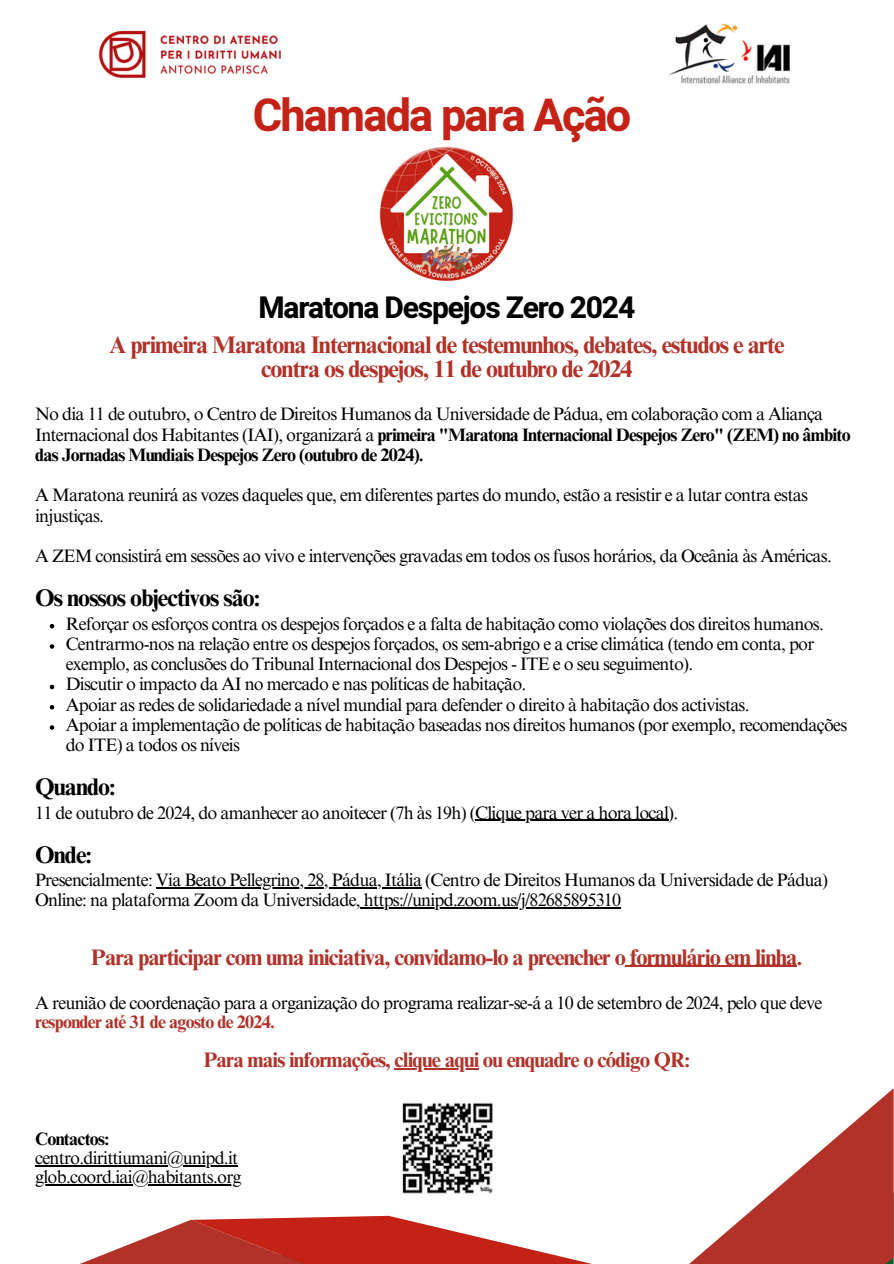
<style>
.page{position:relative;width:894px;height:1264px;background:#fff}
.page>*{position:absolute;margin:0;border:0;box-sizing:border-box;transform-origin:0 0}
.t1{font:700 45px "Heebo";letter-spacing:-.04em;color:#c42217}
.t2{font:700 30px "Heebo";letter-spacing:-.04em;color:#000}
.t3{font:700 24px/24.8px "Times NRMT Pro";letter-spacing:-.04em;color:#b23128;text-align:center}
.t4{font:700 24px "Times NRMT Pro";letter-spacing:-.04em;color:#000}
.t5{font:700 22.5px "Times NRMT Pro";letter-spacing:-.04em;color:#b23128}
.t6{font:700 21px "Times NRMT Pro";letter-spacing:-.04em;color:#b23128}
.t7{font:18px/20.2px "Times NRMT Pro";letter-spacing:-.04em;color:#000}
.t8{font:700 18px "Times NRMT Pro";letter-spacing:-.04em;color:#000}
.s1{font-weight:700}
.s2{font-weight:700;color:#b23128}
</style>
<div class="page">
<svg style="left:690px;top:1089px;width:203px;height:174px"></svg>
<svg style="left:82px;top:1215px;width:506px;height:48px"></svg>
<svg style="left:50px;top:624px;width:4px;height:4px"></svg>
<svg style="left:50px;top:644px;width:4px;height:4px"></svg>
<svg style="left:50px;top:684px;width:4px;height:5px"></svg>
<svg style="left:50px;top:705px;width:4px;height:4px"></svg>
<svg style="left:50px;top:725px;width:4px;height:4px"></svg>
<hr style="left:475px;top:819px;width:193px;height:2px;background:#000">
<hr style="left:156px;top:887px;width:265px;height:1px;background:#000">
<hr style="left:360px;top:907px;width:260px;height:1px;background:#000">
<img style="left:98px;top:30px;width:183px;height:48px">
<img style="left:669px;top:23px;width:121px;height:61px">
<img style="left:379px;top:146px;width:134px;height:136px">
<hr style="left:625px;top:965px;width:171px;height:1px;background:#b23128">
<hr style="left:394px;top:1068px;width:84px;height:1px;background:#b23128">
<hr style="left:35px;top:1164px;width:202px;height:2px;background:#000">
<hr style="left:35px;top:1184px;width:206px;height:1px;background:#000">
<img style="left:402px;top:1102px;width:91px;height:92px">
<h3 class="t1" style="left:253px;top:84px;width:380px">Chamada para Ação</h3>
<p class="t2" style="left:258px;top:286px;width:378px">Maratona Despejos Zero 2024</p>
<p class="t3" style="left:109px;top:335px;width:676px">A primeira Maratona Internacional de testemunhos, debates, estudos e arte contra os despejos, 11 de outubro de 2024</p>
<h1 class="t7" style="left:35px;top:406px;width:817px">No dia 11 de outubro, o Centro de Direitos Humanos da Universidade de Pádua, em colaboração com a Aliança<br>Internacional dos Habitantes (IAI), organizará a <span class="s1">primeira "Maratona Internacional Despejos Zero" (ZEM) no âmbito das Jornadas Mundiais Despejos Zero (outubro de 2024).</span></h1>
<p class="t7" style="left:35px;top:487px;width:774px">A Maratona reunirá as vozes daqueles que, em diferentes partes do mundo, estão a resistir e a lutar contra estas injustiças.</p>
<p class="t7" style="left:35px;top:548px;width:798px">A ZEM consistirá em sessões ao vivo e intervenções gravadas em todos os fusos horários, da Oceânia às Américas.</p>
<h2 class="t4" style="left:35px;top:588px;width:227px">Os nossos objectivos são:</h2>
<h3 class="t7" style="left:66px;top:615px;width:759px">Reforçar os esforços contra os despejos forçados e a falta de habitação como violações dos direitos humanos.</h3>
<p class="t7" style="left:66px;top:636px;width:750px">Centrarmo-nos na relação entre os despejos forçados, os sem-abrigo e a crise climática (tendo em conta, por exemplo, as conclusões do Tribunal Internacional dos Despejos - ITE e o seu seguimento).</p>
<p class="t7" style="left:66px;top:676px;width:462px">Discutir o impacto da AI no mercado e nas políticas de habitação.</p>
<p class="t7" style="left:66px;top:696px;width:685px">Apoiar as redes de solidariedade a nível mundial para defender o direito à habitação dos activistas.</p>
<h3 class="t7" style="left:66px;top:717px;width:782px">Apoiar a implementação de políticas de habitação baseadas nos direitos humanos (por exemplo, recomendações do ITE) a todos os níveis</h3>
<p class="t4" style="left:35px;top:777px;width:82px">Quando:</p>
<p class="t7" style="left:35px;top:804px;width:644px">11 de outubro de 2024, do amanhecer ao anoitecer (7h às 19h) (Clique para ver a hora local).</p>
<p class="t4" style="left:35px;top:845px;width:58px">Onde:</p>
<p class="t7" style="left:35px;top:872px;width:794px">Presencialmente: Via Beato Pellegrino, 28, Pádua, Itália (Centro de Direitos Humanos da Universidade de Pádua)</p>
<p class="t7" style="left:35px;top:892px;width:587px">Online: na plataforma Zoom da Universidade, https://unipd.zoom.us/j/82685895310</p>
<p class="t5" style="left:91px;top:948px;width:713px">Para participar com uma iniciativa, convidamo-lo a preencher o formulário em linha.</p>
<h4 class="t7" style="left:35px;top:995px;width:788px;line-height:19.2px">A reunião de coordenação para a organização do programa realizar-se-á a 10 de setembro de 2024, pelo que deve <span class="s2">responder até 31 de agosto de 2024.</span></h4>
<p class="t6" style="left:203px;top:1052px;width:488px">Para mais informações, clique aqui ou enquadre o código QR:</p>
<p class="t8" style="left:35px;top:1131px;width:76px">Contactos:</p>
<p class="t7" style="left:35px;top:1149px;width:204px">centro.dirittiumani@unipd.it</p>
<p class="t7" style="left:35px;top:1168px;width:208px">glob.coord.iai@habitants.org</p>
</div>
